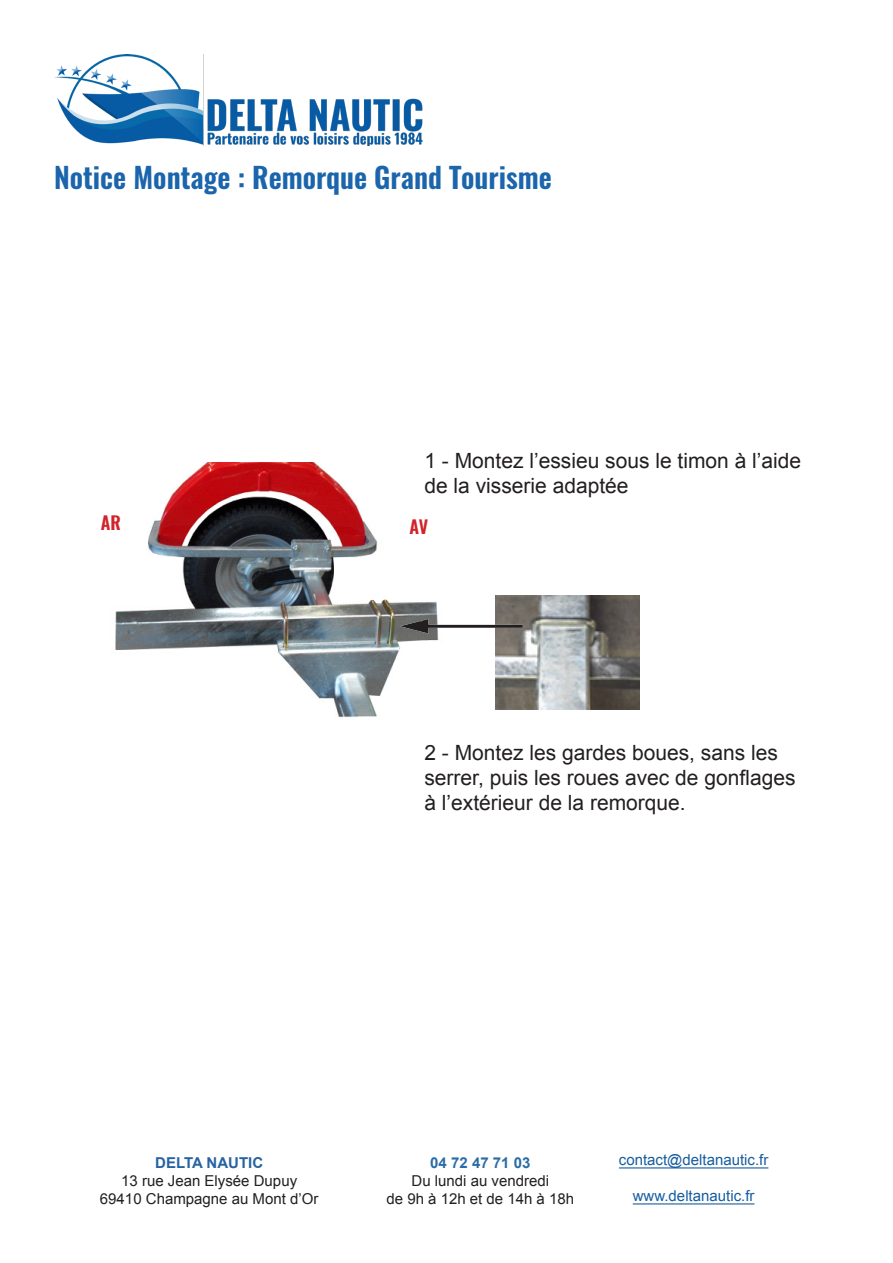
<style>
.page{position:relative;width:893px;height:1263px;background:#fff}
.page>*{position:absolute;margin:0;border:0;box-sizing:border-box;transform-origin:0 0}
.t1{font:600 28.5px "Oswald";color:#1a65ac}
.t2{font:21px/25.2px "Arial";color:#231f20}
.t3{font:600 18px "Oswald";color:#d1232a}
.t4{font:15px/18px "Arial";color:#231f20;text-align:center}
.t5{font:15px "Arial";color:#175d9e}
.t6{font:700 15px "Arial";color:#2b6ca6}
.s1{font-weight:700;color:#2563a1}
</style>
<div class="page">
<img style="left:115px;top:462px;width:324px;height:255px">
<img style="left:54px;top:54px;width:369px;height:91px">
<img style="left:496px;top:596px;width:144px;height:114px">
<img style="left:399px;top:617px;width:130px;height:18px">
<hr style="left:619px;top:1167px;width:149px;height:1px;background:#175d9e">
<hr style="left:633px;top:1203px;width:121px;height:1px;background:#175d9e">
<p class="t1" style="left:54px;top:157px;width:499px">Notice Montage : Remorque Grand Tourisme</p>
<p class="t2" style="left:424px;top:448px;width:378px">1 - Montez l’essieu sous le timon à l’aide de la visserie adaptée</p>
<p class="t3" style="left:101px;top:510px;width:22px">AR</p>
<p class="t3" style="left:409px;top:514px;width:20px">AV</p>
<p class="t2" style="left:424px;top:740px;width:355px">2 - Montez les gardes boues, sans les</p>
<p class="t2" style="left:424px;top:765px;width:373px">serrer, puis les roues avec de gonflages</p>
<p class="t2" style="left:424px;top:790px;width:263px">à l’extérieur de la remorque.</p>
<p class="t4" style="left:121px;top:1153px;width:177px"><span class="s1">DELTA NAUTIC<br></span>13 rue Jean Elysée Dupuy</p>
<p class="t4" style="left:100px;top:1189px;width:220px">69410 Champagne au Mont d’Or</p>
<p class="t6" style="left:430px;top:1152px;width:102px">04 72 47 71 03</p>
<p class="t4" style="left:386px;top:1171px;width:189px">Du lundi au vendredi<br>de 9h à 12h et de 14h à 18h</p>
<p class="t5" style="left:619px;top:1150px;width:151px">contact@deltanautic.fr</p>
<p class="t5" style="left:633px;top:1186px;width:123px">www.deltanautic.fr</p>
</div>
